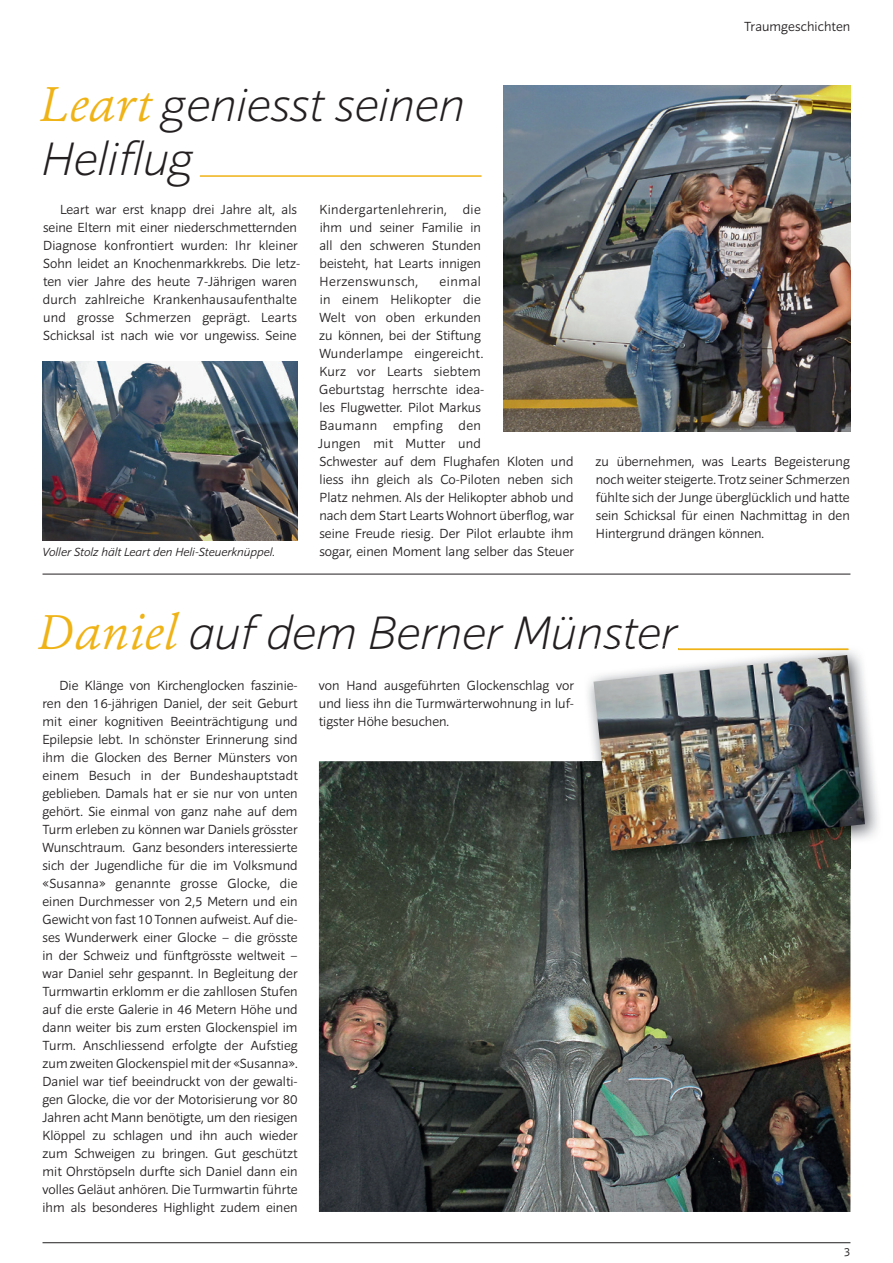
<style>
.page{position:relative;width:893px;height:1263px;background:#fff}
.page>*{position:absolute;margin:0;border:0;box-sizing:border-box;transform-origin:0 0}
.t1{font:italic 200 48px/54px "Sonus";color:#231f20}
.t2{font:300 13.5px/18px "Sonus";color:#231f20;text-align:justify}
.t3{font:italic 300 12px "Sonus";color:#231f20}
.t4{font:300 12px "Sonus";color:#231f20}
.s1{font-family:"Erato";font-weight:300;color:#f0b316}
</style>
<div class="page">
<hr style="left:43px;top:574px;width:807px;height:1px;background:#231f20">
<hr style="left:200px;top:175px;width:282px;height:2px;background:#f0b316">
<img style="left:43px;top:361px;width:255px;height:179px">
<img style="left:504px;top:85px;width:346px;height:347px">
<img style="left:319px;top:761px;width:531px;height:451px">
<img style="left:588px;top:648px;width:290px;height:220px">
<img style="left:679px;top:649px;width:169px;height:1px">
<img style="left:588px;top:646px;width:91px;height:3px">
<img style="left:584px;top:761px;width:266px;height:107px">
<img style="left:593px;top:655px;width:272px;height:196px">
<hr style="left:43px;top:1242px;width:807px;height:1px;background:#231f20">
<h1 class="t1" style="left:39px;top:77px;width:427px"><span class="s1">Leart</span> geniesst seinen<br>Heliflug</h1>
<p class="t2" style="left:319px;top:200px;width:163px">Kindergartenlehrerin, die ihm und seiner Familie in all den schweren Stunden beisteht, hat Learts innigen Herzenswunsch,</p>
<p class="t2" style="left:43px;top:200px;width:259px;text-align:left;text-indent:17px">Leart war erst knapp drei Jahre alt, als seine Eltern mit einer niederschmetternden Diagnose konfrontiert wurden: Ihr kleiner Sohn leidet an Knochenmarkkrebs. Die letz&shy;ten vier Jahre des heute 7-Jährigen waren durch zahlreiche Krankenhausaufenthalte und grosse Schmerzen geprägt. Learts Schicksal ist nach wie vor ungewiss. Seine</p>
<p class="t2" style="left:318px;top:272px;width:257px;text-align:left;text-indent:121px">einmal<br>in einem Helikopter die<br>Welt von oben erkunden<br>zu können, bei der Stiftung<br>Wunderlampe eingereicht.<br>Kurz vor Learts siebtem<br>Geburtstag herrschte idea-<br>les Flugwetter. Pilot Markus<br>Baumann empfing den<br>Jungen mit Mutter und<br>Schwester auf dem Flughafen Kloten und liess ihn gleich als Co-Piloten neben sich<br>Platz nehmen. Als der Helikopter abhob und nach dem Start Learts Wohnort überflog, war seine Freude riesig. Der Pilot erlaubte ihm</p>
<p class="t3" style="left:43px;top:544px;width:234px">Voller Stolz hält Leart den Heli-Steuerknüppel.</p>
<p class="t2" style="left:319px;top:542px;width:256px">sogar, einen Moment lang selber das Steuer</p>
<p class="t2" style="left:744px;top:17px;width:108px">Traumgeschichten</p>
<p class="t2" style="left:595px;top:452px;width:256px">zu übernehmen, was Learts Begeisterung noch weiter steigerte. Trotz seiner Schmerzen fühlte sich der Junge überglücklich und hatte sein Schicksal für einen Nachmittag in den Hintergrund drängen können.</p>
<h1 class="t1" style="left:37px;top:605px;width:641px"><span class="s1">Daniel</span> auf dem Berner Münster</h1>
<p class="t2" style="left:43px;top:676px;width:257px;text-indent:17px">Die Klänge von Kirchenglocken faszinie&shy;ren den 16-jährigen Daniel, der seit Geburt mit einer kognitiven Beeinträchtigung und Epilepsie lebt. In schönster Erinnerung sind ihm die Glocken des Berner Münsters von einem Besuch in der Bundeshauptstadt geblieben. Damals hat er sie nur von unten gehört. Sie einmal von ganz nahe auf dem Turm erleben zu können war Daniels grösster Wunschtraum. Ganz besonders interessierte sich der Jugendliche für die im Volksmund «Susanna» genannte grosse Glocke, die einen Durchmesser von 2,5 Metern und ein Gewicht von fast 10 Tonnen aufweist. Auf die&shy;ses Wunderwerk einer Glocke – die grösste in der Schweiz und fünftgrösste weltweit – war Daniel sehr gespannt. In Begleitung der Turmwartin erklomm er die zahllosen Stufen auf die erste Galerie in 46 Metern Höhe und dann weiter bis zum ersten Glockenspiel im Turm. Anschliessend erfolgte der Aufstieg zum zweiten Glockenspiel mit der «Susanna».<br>Daniel war tief beeindruckt von der gewalti&shy;gen Glocke, die vor der Motorisierung vor 80<br>Jahren acht Mann benötigte, um den riesigen Klöppel zu schlagen und ihn auch wieder zum Schweigen zu bringen. Gut geschützt mit Ohrstöpseln durfte sich Daniel dann ein volles Geläut anhören. Die Turmwartin führte ihm als besonderes Highlight zudem einen</p>
<p class="t2" style="left:319px;top:676px;width:257px">von Hand ausgeführten Glockenschlag vor und liess ihn die Turmwärterwohnung in luf&shy;tigster Höhe besuchen.</p>
<p class="t4" style="left:844px;top:1244px;width:8px">3</p>
</div>
